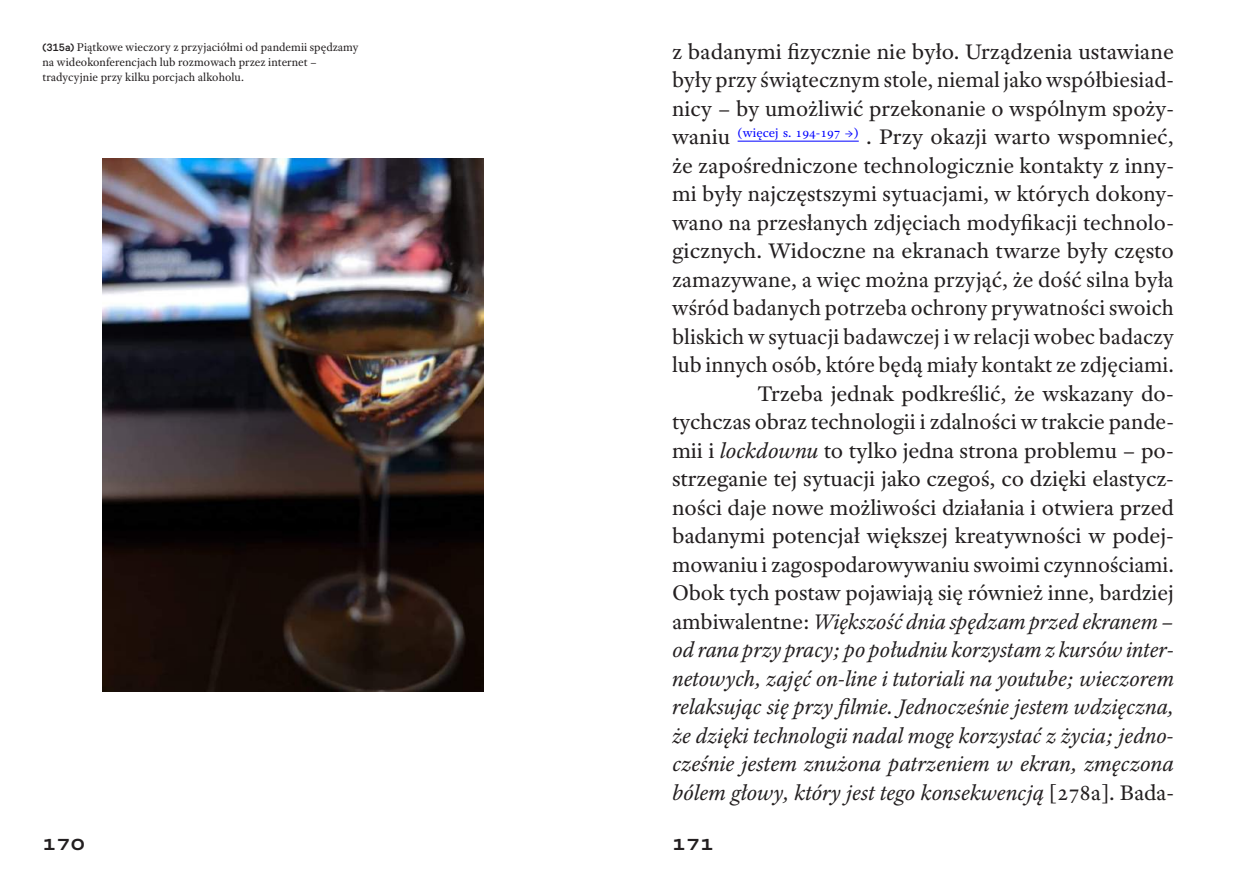
<style>
.page{position:relative;width:1259px;height:893px;background:#fff}
.page>*{position:absolute;margin:0;border:0;box-sizing:border-box;transform-origin:0 0}
.t1{font:22.5px/28.5px "Adobe Text Pro";color:#231f20;text-align:right;scale:1.04 1}
.t2{font:700 15px "Benton Sans Wide";color:#231f20}
.t3{font:12px/15px "Adobe Text Pro";color:#231f20}
.s1{font-family:"Calibre";font-weight:500}
.s2{font-style:italic}
</style>
<div class="page">
<hr style="left:737px;top:141px;width:121px;height:1px;background:#00f">
<img style="left:103px;top:159px;width:380px;height:533px">
<p class="t3" style="left:43px;top:40px;width:317px"><span class="s1">(315a)</span> Piątkowe wieczory z przyjaciółmi od pandemii spędzamy na wideokonferencjach lub rozmowach przez internet – tradycyjnie przy kilku porcjach alkoholu.</p>
<p class="t1" style="left:672px;top:37px;width:484px">z badanymi fizycznie nie było. Urządzenia ustawiane były przy świątecznym stole, niemal jako współbiesiad&shy;nicy – by umożliwić przekonanie o wspólnym spoży&shy;waniu <sup>(więcej</sup> <sup>s.</sup> <sup>194-197</sup> <sup>→)</sup> . Przy okazji warto wspomnieć, że zapośredniczone technologicznie kontakty z inny&shy;mi były najczęstszymi sytuacjami, w których dokony&shy;wano na przesłanych zdjęciach modyfikacji technolo&shy;gicznych. Widoczne na ekranach twarze były często zamazywane, a więc można przyjąć, że dość silna była wśród badanych potrzeba ochrony prywatności swoich bliskich w sytuacji badawczej i w relacji wobec badaczy lub innych osób, które będą miały kontakt ze zdjęciami.<br>Trzeba jednak podkreślić, że wskazany do-<br>tychczas obraz technologii i zdalności w trakcie pande&shy;mii i <span class="s2">lockdownu</span> to tylko jedna strona problemu – po&shy;strzeganie tej sytuacji jako czegoś, co dzięki elastycz&shy;ności daje nowe możliwości działania i otwiera przed badanymi potencjał większej kreatywności w podej&shy;mowaniu i zagospodarowywaniu swoimi czynnościami.<br>Obok tych postaw pojawiają się również inne, bardziej ambiwalentne: <span class="s2">Większość dnia spędzam przed ekranem – od rana przy pracy; po południu korzystam z kursów inter&shy;netowych, zajęć on-line i tutoriali na youtube; wieczorem relaksując się przy filmie. Jednocześnie jestem wdzięczna, że dzięki technologii nadal mogę korzystać z życia; jedno&shy;cześnie jestem znużona patrzeniem w ekran, zmęczona bólem głowy, który jest tego konsekwencją</span> [278a]. Bada-</p>
<p class="t2" style="left:43px;top:835px;width:44px">170</p>
<p class="t2" style="left:672px;top:835px;width:44px">171</p>
</div>
